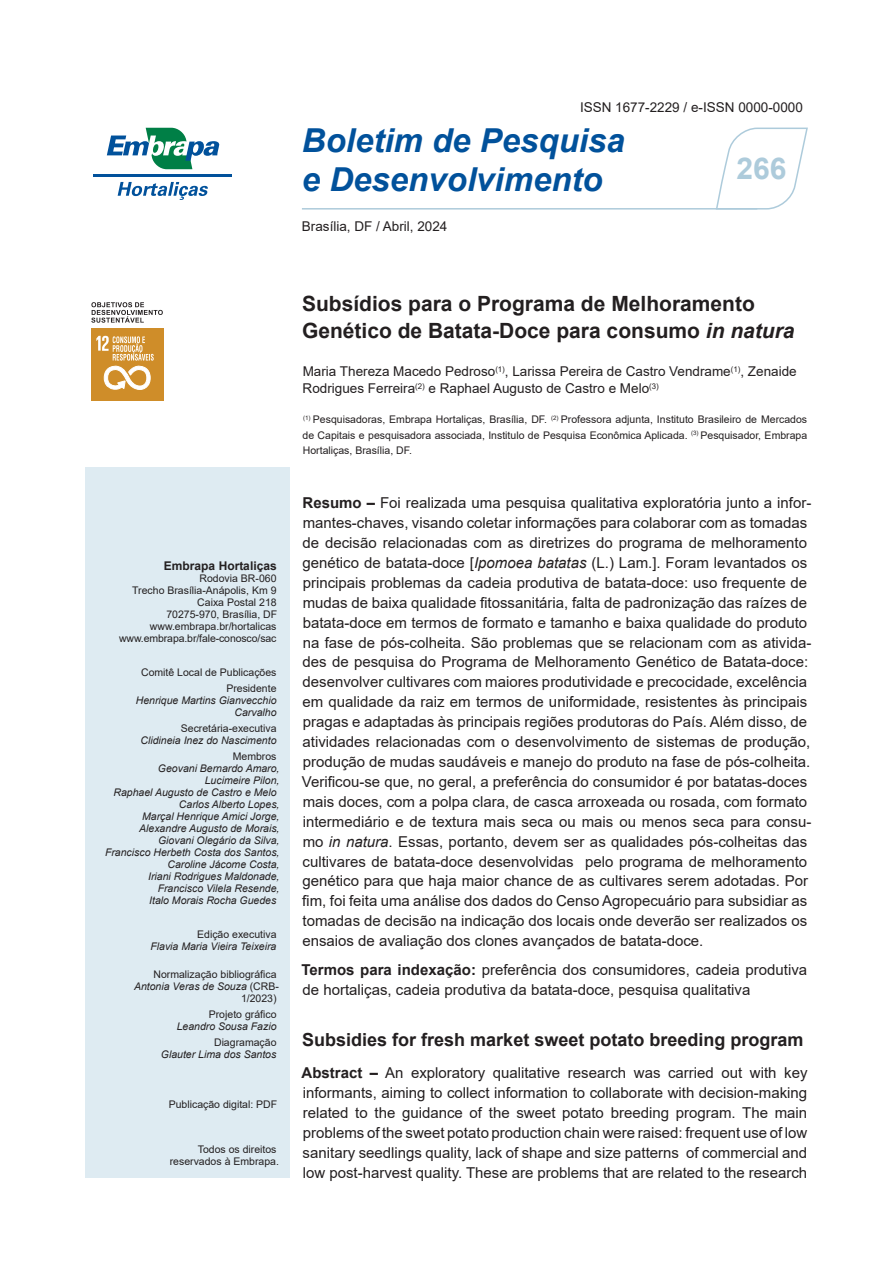
<style>
.page{position:relative;width:893px;height:1263px;background:#fff}
.page>*{position:absolute;margin:0;border:0;box-sizing:border-box;transform-origin:0 0}
.titulo_serie{font:italic 700 33px/39px "Arial";color:#01519b}
.numero_serie{font:700 30px "Arial";color:#adcbdb}
.titulo{font:700 21px/27.5px "Arial";color:#231f20}
.titulo_ingles{font:700 18px "Arial";color:#231f20}
.resumo{font:15px/20px "Arial";color:#231f20}
.abstract{font:15px/20px "Arial";color:#231f20;text-align:justify}
.termos_indexacao{font:15px/20px "Arial";color:#231f20}
.autores{font:13.5px/17px "Arial";color:#231f20}
.issn{font:13.5px "Arial";color:#231f20}
.imprenta{font:13.5px "Arial";color:#231f20}
.cgpe{font:700 12px "Arial";color:#231f20}
.expediente{font:italic 10.5px/12px "Arial";color:#231f20;text-align:right}
.autores_notas{font:10.5px/15.5px "Arial";color:#231f20;text-align:justify}
.expediente-2{font:10.5px "Arial";color:#231f20}
.expediente-subtitulo{font:10.5px "Arial";color:#231f20}
.expediente-espaco{font:10.5px/12px "Arial";color:#231f20;text-align:right}
.s1{font-style:normal}
.s2{font-style:italic}
.s3{font-weight:700}
</style>
<div class="page">
<hr style="left:93px;top:174px;width:138px;height:3px;background:#01519b">
<svg style="left:118px;top:182px;width:90px;height:18px"></svg>
<svg style="left:107px;top:128px;width:113px;height:41px"></svg>
<hr style="left:302px;top:208px;width:455px;height:2px;background:#adcbdb">
<div style="left:85px;top:468px;width:205px;height:710px;background:#deebf2"></div>
<svg style="left:715px;top:127px;width:93px;height:83px"></svg>
<div style="left:91px;top:328px;width:73px;height:72px;background:#cf8d29"></div>
<svg style="left:96px;top:336px;width:58px;height:54px"></svg>
<svg style="left:91px;top:302px;width:72px;height:21px"></svg>
<p class="issn" style="left:580px;top:98px;width:224px">ISSN 1677-2229 / e-ISSN 0000-0000</p>
<p class="titulo_serie" style="left:302px;top:122px;width:324px">Boletim de Pesquisa e Desenvolvimento</p>
<p class="imprenta" style="left:302px;top:217px;width:147px">Brasília, DF / Abril, 2024</p>
<p class="numero_serie" style="left:737px;top:147px;width:52px">266</p>
<p class="cgpe" style="left:164px;top:558px;width:114px">Embrapa Hortaliças</p>
<p class="expediente-2" style="left:200px;top:571px;width:79px">Rodovia BR-060</p>
<p class="expediente-2" style="left:132px;top:583px;width:146px">Trecho Brasília-Anápolis, Km 9</p>
<p class="expediente-2" style="left:197px;top:595px;width:81px">Caixa Postal 218</p>
<p class="expediente-2" style="left:166px;top:607px;width:112px">70275-970, Brasília, DF</p>
<p class="expediente-2" style="left:150px;top:619px;width:128px">www.embrapa.br/hortalicas</p>
<p class="expediente-2" style="left:119px;top:631px;width:159px">www.embrapa.br/fale-conosco/sac</p>
<p class="expediente-espaco" style="left:141px;top:666px;width:137px">Comitê Local de Publicações</p>
<p class="expediente-subtitulo" style="left:226px;top:681px;width:52px">Presidente</p>
<p class="expediente" style="left:136px;top:694px;width:142px">Henrique Martins Gianvecchio<br>Carvalho</p>
<p class="expediente-subtitulo" style="left:181px;top:721px;width:97px">Secretária-executiva</p>
<p class="expediente" style="left:141px;top:734px;width:137px">Clidineia Inez do Nascimento</p>
<p class="expediente-subtitulo" style="left:233px;top:749px;width:45px">Membros</p>
<p class="expediente" style="left:158px;top:763px;width:123px">Geovani Bernardo Amaro,</p>
<p class="expediente" style="left:205px;top:775px;width:76px">Lucimeire Pilon,</p>
<p class="expediente" style="left:113px;top:787px;width:165px">Raphael Augusto de Castro e Melo</p>
<p class="expediente" style="left:179px;top:799px;width:102px">Carlos Alberto Lopes,</p>
<p class="expediente" style="left:142px;top:811px;width:139px">Marçal Henrique Amici Jorge,</p>
<p class="expediente" style="left:139px;top:823px;width:142px">Alexandre Augusto de Morais,</p>
<p class="expediente" style="left:158px;top:835px;width:123px">Giovani Olegário da Silva,</p>
<p class="expediente" style="left:105px;top:847px;width:176px">Francisco Herbeth Costa dos Santos,</p>
<p class="expediente" style="left:167px;top:859px;width:114px">Caroline Jácome Costa,</p>
<p class="expediente" style="left:148px;top:871px;width:133px">Iriani Rodrigues Maldonade,</p>
<p class="expediente" style="left:158px;top:883px;width:123px">Francisco Vilela Resende,</p>
<p class="expediente" style="left:149px;top:895px;width:129px">Italo Morais Rocha Guedes</p>
<p class="expediente-espaco" style="left:197px;top:928px;width:81px">Edição executiva</p>
<p class="expediente" style="left:150px;top:940px;width:128px">Flavia Maria Vieira Teixeira</p>
<p class="expediente-subtitulo" style="left:153px;top:967px;width:125px">Normalização bibliográfica</p>
<p class="expediente" style="left:134px;top:980px;width:146px">Antonia Veras de Souza <span class="s1">(CRB-<br>1/2023)</span></p>
<p class="expediente-subtitulo" style="left:209px;top:1007px;width:69px">Projeto gráfico</p>
<p class="expediente" style="left:177px;top:1020px;width:101px">Leandro Sousa Fazio</p>
<p class="expediente-subtitulo" style="left:214px;top:1035px;width:64px">Diagramação</p>
<p class="expediente" style="left:161px;top:1049px;width:117px">Glauter Lima dos Santos</p>
<p class="expediente-2" style="left:169px;top:1097px;width:110px">Publicação digital: PDF</p>
<p class="expediente-espaco" style="left:170px;top:1143px;width:111px">Todos os direitos reservados à Embrapa.</p>
<p class="titulo" style="left:302px;top:290px;width:494px">Subsídios para o Programa de Melhoramento<br>Genético de Batata-Doce para consumo <span class="s2">in natura</span></p>
<p class="autores" style="left:303px;top:363px;width:496px">Maria Thereza Macedo Pedroso<sup>(1)</sup>, Larissa Pereira de Castro Vendrame<sup>(1)</sup>, Zenaide<br>Rodrigues Ferreira<sup>(2)</sup> e Raphael Augusto de Castro e Melo<sup>(3)</sup></p>
<p class="autores_notas" style="left:303px;top:412px;width:506px"><sup>(1)</sup> Pesquisadoras, Embrapa Hortaliças, Brasília, DF. <sup>(2)</sup> Professora adjunta, Instituto Brasileiro de Mercados de Capitais e pesquisadora associada, Institulo de Pesquisa Econômica Aplicada. <sup>(3)</sup> Pesquisador, Embrapa Hortaliças, Brasília, DF.</p>
<p class="resumo" style="left:302px;top:493px;width:511px"><span class="s3">Resumo –</span> Foi realizada uma pesquisa qualitativa exploratória junto a infor&shy;mantes-chaves, visando coletar informações para colaborar com as tomadas de decisão relacionadas com as diretrizes do programa de melhoramento genético de batata-doce [<span class="s2">Ipomoea batatas</span> (L.) Lam.]. Foram levantados os principais problemas da cadeia produtiva de batata-doce: uso frequente de mudas de baixa qualidade fitossanitária, falta de padronização das raízes de batata-doce em termos de formato e tamanho e baixa qualidade do produto na fase de pós-colheita. São problemas que se relacionam com as ativida&shy;des de pesquisa do Programa de Melhoramento Genético de Batata-doce: desenvolver cultivares com maiores produtividade e precocidade, excelência em qualidade da raiz em termos de uniformidade, resistentes às principais pragas e adaptadas às principais regiões produtoras do País. Além disso, de atividades relacionadas com o desenvolvimento de sistemas de produção, produção de mudas saudáveis e manejo do produto na fase de pós-colheita.<br>Verificou-se que, no geral, a preferência do consumidor é por batatas-doces mais doces, com a polpa clara, de casca arroxeada ou rosada, com formato intermediário e de textura mais seca ou mais ou menos seca para consu&shy;mo <span class="s2">in natura</span>. Essas, portanto, devem ser as qualidades pós-colheitas das cultivares de batata-doce desenvolvidas pelo programa de melhoramento genético para que haja maior chance de as cultivares serem adotadas. Por fim, foi feita uma análise dos dados do Censo Agropecuário para subsidiar as tomadas de decisão na indicação dos locais onde deverão ser realizados os ensaios de avaliação dos clones avançados de batata-doce.</p>
<p class="termos_indexacao" style="left:301px;top:959px;width:507px"><span class="s3">Termos para indexação:</span> preferência dos consumidores, cadeia produtiva de hortaliças, cadeia produtiva da batata-doce, pesquisa qualitativa</p>
<p class="titulo_ingles" style="left:302px;top:1027px;width:503px">Subsidies for fresh market sweet potato breeding program</p>
<p class="abstract" style="left:302px;top:1063px;width:507px"><span class="s3">Abstract –</span> An exploratory qualitative research was carried out with key informants, aiming to collect information to collaborate with decision-making related to the guidance of the sweet potato breeding program. The main problems of the sweet potato production chain were raised: frequent use of low sanitary seedlings quality, lack of shape and size patterns of commercial and low post-harvest quality. These are problems that are related to the research</p>
</div>
